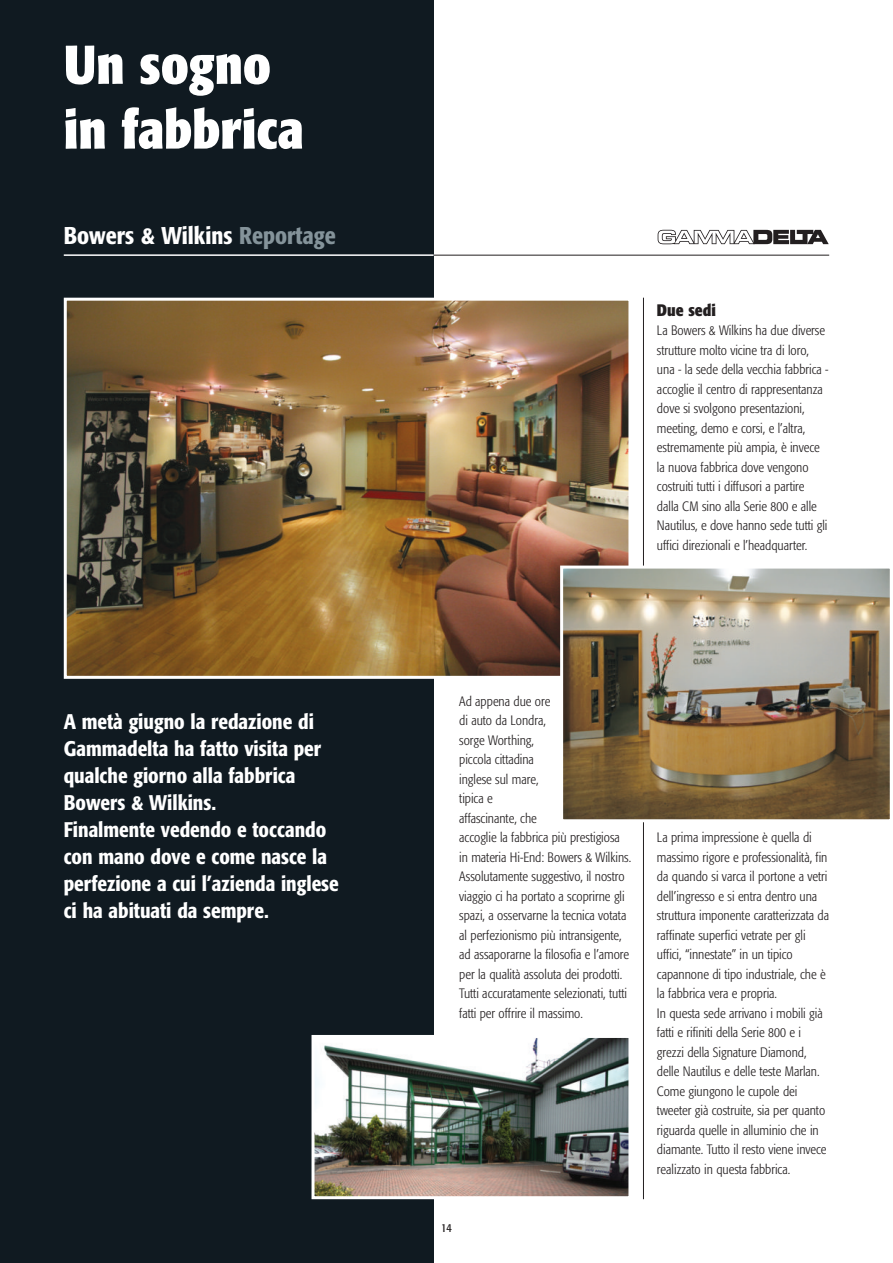
<style>
.page{position:relative;width:893px;height:1263px;background:#fff}
.page>*{position:absolute;margin:0;border:0;box-sizing:border-box;transform-origin:0 0}
.t1{font:700 condensed 54px/64.8px "Formata";color:#fff}
.t2{font:500 condensed 24px "Formata";color:#fff}
.t3{font:500 condensed 21px/27px "Formata";color:#fff}
.t4{font:700 condensed 16.5px "Formata";color:#231f20}
.t5{font:300 condensed 13.5px/19.5px "Formata";color:#231f20}
.t6{font:condensed 12px "Formata";color:#231f20}
.s1{color:#84939a}
</style>
<div class="page">
<div style="left:0;top:0;width:434px;height:1263px;background:#101a21"></div>
<hr style="left:64px;top:254px;width:370px;height:2px;background:#fff">
<hr style="left:434px;top:255px;width:395px;height:1px;background:#231f20">
<hr style="left:643px;top:298px;width:1px;height:901px;background:#231f20">
<img style="left:68px;top:302px;width:559px;height:373px">
<div style="left:64px;top:298px;width:567px;height:381px;border:3px solid #fff"></div>
<svg style="left:658px;top:230px;width:171px;height:14px"></svg>
<img style="left:564px;top:570px;width:325px;height:248px">
<div style="left:560px;top:566px;width:333px;height:256px;border:3px solid #fff"></div>
<img style="left:316px;top:1039px;width:311px;height:156px">
<div style="left:312px;top:1035px;width:319px;height:164px;border:3px solid #fff"></div>
<h1 class="t1" style="left:64px;top:37px;width:241px">Un sogno in fabbrica</h1>
<h2 class="t2" style="left:64px;top:225px;width:273px">Bowers &amp; Wilkins <span class="s1">Reportage</span></h2>
<h3 class="t3" style="left:64px;top:710px;width:276px">A metà giugno la redazione di<br>Gammadelta ha fatto visita per qualche giorno alla fabbrica<br>Bowers &amp; Wilkins.<br>Finalmente vedendo e toccando con mano dove e come nasce la perfezione a cui l’azienda inglese ci ha abituati da sempre.</h3>
<p class="t4" style="left:657px;top:303px;width:60px">Due sedi</p>
<p class="t5" style="left:657px;top:322px;width:173px">La Bowers &amp; Wilkins ha due diverse strutture molto vicine tra di loro, una - la sede della vecchia fabbrica - accoglie il centro di rappresentanza dove si svolgono presentazioni, meeting, demo e corsi, e l’altra, estremamente più ampia, è invece la nuova fabbrica dove vengono costruiti tutti i diffusori a partire dalla CM sino alla Serie 800 e alle Nautilus, e dove hanno sede tutti gli uffici direzionali e l’headquarter.</p>
<p class="t5" style="left:459px;top:692px;width:173px">Ad appena due ore<br>di auto da Londra,<br>sorge Worthing,<br>piccola cittadina<br>inglese sul mare,<br>tipica e<br>affascinante, che<br>accoglie la fabbrica più prestigiosa in materia Hi-End: Bowers &amp; Wilkins.<br>Assolutamente suggestivo, il nostro viaggio ci ha portato a scoprirne gli spazi, a osservarne la tecnica votata al perfezionismo più intransigente, ad assaporarne la filosofia e l’amore per la qualità assoluta dei prodotti.<br>Tutti accuratamente selezionati, tutti fatti per offrire il massimo.</p>
<p class="t6" style="left:441px;top:1223px;width:12px">14</p>
<p class="t5" style="left:657px;top:829px;width:174px">La prima impressione è quella di massimo rigore e professionalità, fin da quando si varca il portone a vetri dell’ingresso e si entra dentro una struttura imponente caratterizzata da raffinate superfici vetrate per gli uffici, “innestate” in un tipico capannone di tipo industriale, che è la fabbrica vera e propria.<br>In questa sede arrivano i mobili già fatti e rifiniti della Serie 800 e i grezzi della Signature Diamond, delle Nautilus e delle teste Marlan.<br>Come giungono le cupole dei tweeter già costruite, sia per quanto riguarda quelle in alluminio che in diamante. Tutto il resto viene invece realizzato in questa fabbrica.</p>
</div>
